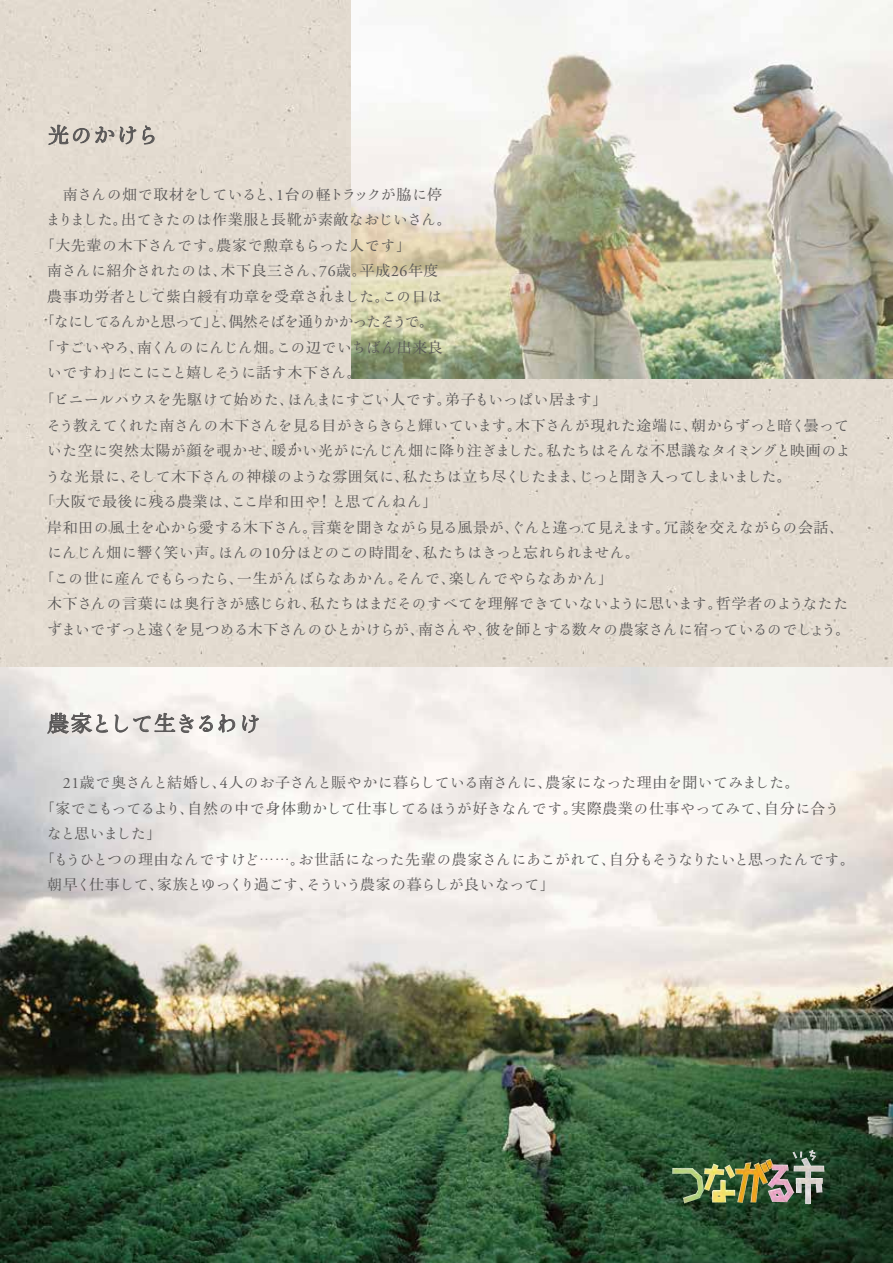
<style>
.page{position:relative;width:893px;height:1263px;background:#fff}
.page>*{position:absolute;margin:0;border:0;box-sizing:border-box;transform-origin:0 0}
.t1{font:500 22.2px "Ro H Min S Kok Pro";letter-spacing:-.025em;color:#595757}
.t2{font:500 22.2px "Ro H Min S Kok Pro";letter-spacing:.015em;color:#595757}
.t3{font:500 15px "Ro H Min S Kok Pro";letter-spacing:-.01em;color:#595757}
.t4{font:500 15px "Ro H Min S Kok Pro";letter-spacing:.015em;color:#595757}
.t5{font:500 15px "Ro H Min S Kok Pro";letter-spacing:-.045em;color:#595757}
.t6{font:500 15px "Ro H Min S Kok Pro";letter-spacing:.01em;color:#595757}
.t7{font:500 15px "Ro H Min S Kok Pro";letter-spacing:-.04em;color:#595757}
.t8{font:500 15px "Ro H Min S Kok Pro";letter-spacing:.04em;color:#595757}
.t9{font:500 15px "Ro H Min S Kok Pro";letter-spacing:-.03em;color:#595757}
.t10{font:500 15px "Ro H Min S Kok Pro";letter-spacing:-.09em;color:#595757}
.t11{font:500 15px "Ro H Min S Kok Pro";letter-spacing:.035em;color:#595757}
.t12{font:500 15px "Ro H Min S Kok Pro";letter-spacing:.03em;color:#595757}
.t13{font:500 15px "Ro H Min S Kok Pro";letter-spacing:-.055em;color:#595757}
.s1{font-family:"Adobe Garamond Pro";font-weight:400;font-size:15.75px}
</style>
<div class="page">
<div style="left:511px;top:379px;width:382px;height:103px;background:#e3dbd0"></div>
<div style="left:6px;top:0;width:505px;height:482px;background:#e3dbd0"></div>
<div style="left:511px;top:482px;width:382px;height:186px;background:#e3dbd0"></div>
<div style="left:6px;top:482px;width:505px;height:186px;background:#e3dbd0"></div>
<div style="left:0;top:0;width:6px;height:482px;background:#e3dbd0"></div>
<img style="left:0;top:482px;width:6px;height:186px">
<img style="left:351px;top:0;width:542px;height:379px">
<img style="left:0;top:668px;width:893px;height:595px">
<img style="left:792px;top:1150px;width:24px;height:43px">
<svg style="left:47px;top:713px;width:61px;height:21px"></svg>
<svg style="left:115px;top:713px;width:120px;height:22px"></svg>
<svg style="left:242px;top:715px;width:17px;height:18px"></svg>
<svg style="left:48px;top:125px;width:66px;height:20px"></svg>
<svg style="left:120px;top:126px;width:16px;height:18px"></svg>
<svg style="left:143px;top:125px;width:11px;height:19px"></svg>
<p class="t2" style="left:47px;top:121px;width:113px">光のかけら</p>
<p class="t3" style="left:47px;top:185px;width:396px">　南さんの畑で取材をしていると、<span class="s1">1</span>台の軽トラックが脇に停</p>
<p class="t6" style="left:46px;top:210px;width:407px">まりました。出てきたのは作業服と長靴が素敵なおじいさん。</p>
<p class="t8" style="left:40px;top:236px;width:373px">「大先輩の木下さんです。農家で勲章もらった人です」</p>
<p class="t11" style="left:47px;top:261px;width:393px">南さんに紹介されたのは、木下良三さん、<span class="s1">76</span>歳。平成<span class="s1">26</span>年度</p>
<p class="t12" style="left:47px;top:287px;width:396px">農事功労者として紫白綬有功章を受章されました。この日は</p>
<p class="t10" style="left:40px;top:312px;width:396px">「なにしてるんかと思って」と、偶然そばを通りかかったそうで。</p>
<p class="t3" style="left:40px;top:338px;width:405px">「すごいやろ、南くんのにんじん畑。この辺でいちばん出来良</p>
<p class="t5" style="left:47px;top:363px;width:317px">いですわ」にこにこと嬉しそうに話す木下さん。</p>
<p class="t6" style="left:40px;top:390px;width:569px">「ビニールハウスを先駆けて始めた、ほんまにすごい人です。弟子もいっぱい居ます」</p>
<p class="t7" style="left:46px;top:416px;width:804px">そう教えてくれた南さんの木下さんを見る目がきらきらと輝いています。木下さんが現れた途端に、朝からずっと暗く曇って</p>
<p class="t4" style="left:47px;top:441px;width:805px">いた空に突然太陽が顔を覗かせ、暖かい光がにんじん畑に降り注ぎました。私たちはそんな不思議なタイミングと映画のよ</p>
<p class="t3" style="left:45px;top:467px;width:748px">うな光景に、そして木下さんの神様のような雰囲気に、私たちは立ち尽くしたまま、じっと聞き入ってしまいました。</p>
<p class="t8" style="left:40px;top:492px;width:399px">「大阪で最後に残る農業は、ここ岸和田や！と思てんねん」</p>
<p class="t3" style="left:47px;top:518px;width:799px">岸和田の風土を心から愛する木下さん。言葉を聞きながら見る風景が、ぐんと違って見えます。冗談を交えながらの会話、</p>
<p class="t3" style="left:47px;top:543px;width:595px">にんじん畑に響く笑い声。ほんの<span class="s1">10</span>分ほどのこの時間を、私たちはきっと忘れられません。</p>
<p class="t4" style="left:40px;top:569px;width:575px">「この世に産んでもらったら、一生がんばらなあかん。そんで、楽しんでやらなあかん」</p>
<p class="t3" style="left:47px;top:594px;width:802px">木下さんの言葉には奥行きが感じられ、私たちはまだそのすべてを理解できていないように思います。哲学者のようなたた</p>
<p class="t5" style="left:47px;top:620px;width:805px">ずまいでずっと遠くを見つめる木下さんのひとかけらが、南さんや、彼を師とする数々の農家さんに宿っているのでしょう。</p>
<p class="t1" style="left:47px;top:710px;width:215px">農家として生きるわけ</p>
<p class="t3" style="left:63px;top:773px;width:738px"><span class="s1">21</span>歳で奥さんと結婚し、<span class="s1">4</span>人のお子さんと賑やかに暮らしている南さんに、農家になった理由を聞いてみました。</p>
<p class="t4" style="left:40px;top:799px;width:801px">「家でこもってるより、自然の中で身体動かして仕事してるほうが好きなんです。実際農業の仕事やってみて、自分に合う</p>
<p class="t13" style="left:47px;top:824px;width:116px">なと思いました」</p>
<p class="t4" style="left:40px;top:850px;width:817px">「もうひとつの理由なんですけど……。お世話になった先輩の農家さんにあこがれて、自分もそうなりたいと思ったんです。</p>
<p class="t9" style="left:47px;top:875px;width:509px">朝早く仕事して、家族とゆっくり過ごす、そういう農家の暮らしが良いなって」</p>
</div>
